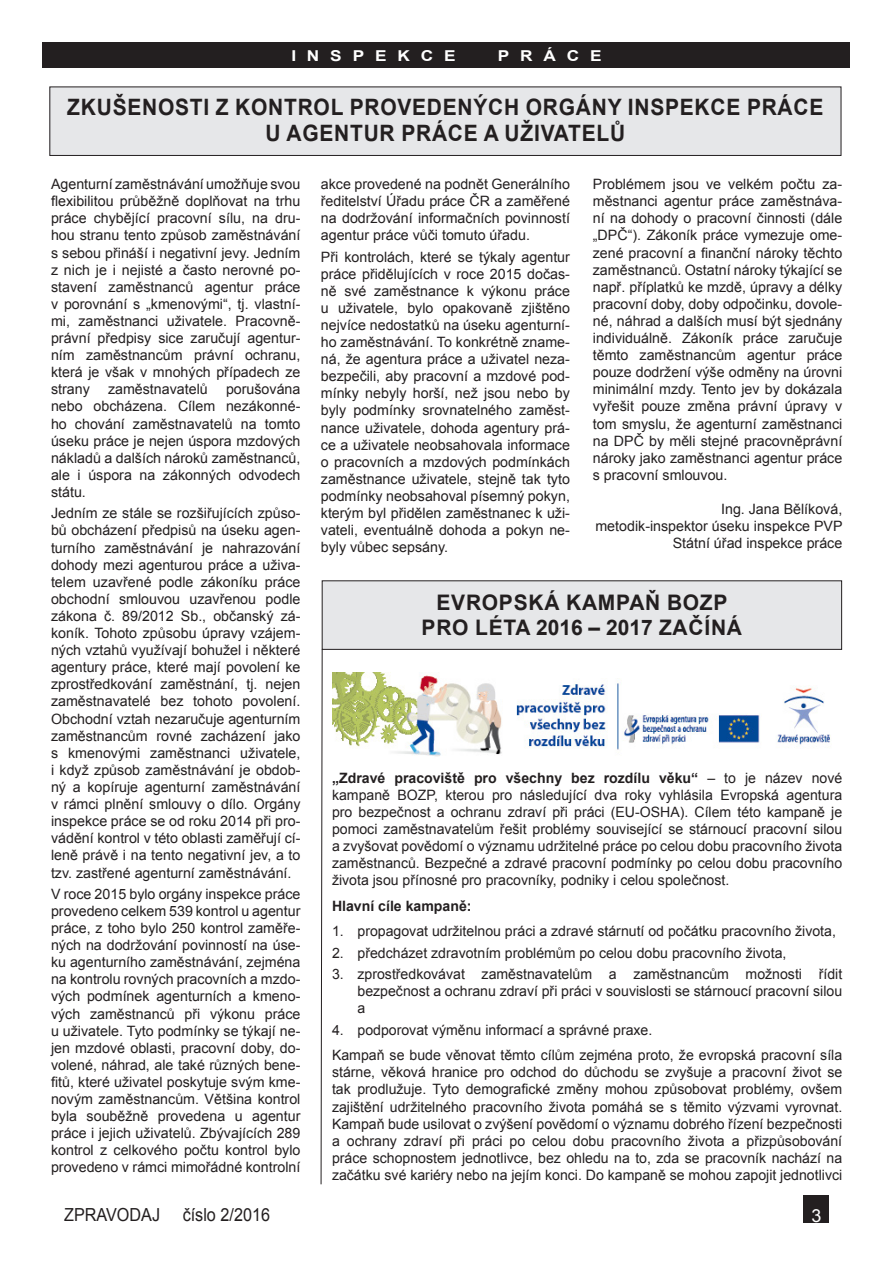
<style>
.page{position:relative;width:893px;height:1263px;background:#fff}
.page>*{position:absolute;margin:0;border:0;box-sizing:border-box;transform-origin:0 0}
.t1{font:700 22.5px "Arial";letter-spacing:.035em;color:#231f20;scale:.93 1}
.t2{font:700 21.45px "Arial";letter-spacing:.035em;color:#231f20}
.t3{font:18px "Arial";color:#231f20;scale:.9 1}
.t4{font:18px "Arial";color:#fff}
.t5{font:700 15px "Arial";letter-spacing:.63em;color:#fff;scale:1.15 1}
.t6{font:14.25px/17.1px "Arial";color:#231f20;text-align:justify}
.t7{font:700 14.25px "Arial";color:#231f20}
.s1{font-weight:700}
</style>
<div class="page">
<div style="left:43px;top:43px;width:807px;height:25px;background:#231f20"></div>
<div style="left:804px;top:1195px;width:25px;height:27px;background:#231f20"></div>
<div style="left:50px;top:87px;width:791px;height:68px;background:#e6e7e9"></div>
<div style="left:50px;top:87px;width:791px;height:69px;border:1px solid #231f20"></div>
<div style="left:322px;top:581px;width:520px;height:68px;background:#e6e7e9"></div>
<svg style="left:321px;top:649px;width:2px;height:536px"></svg>
<img style="left:332px;top:672px;width:499px;height:85px">
<p class="t5" style="left:291px;top:45px;width:144px">INSPEKCE</p>
<p class="t5" style="left:498px;top:45px;width:92px">PRÁCE</p>
<p class="t1" style="left:67px;top:91px;width:814px">ZKUŠENOSTI Z KONTROL PROVEDENÝCH ORGÁNY INSPEKCE PRÁCE</p>
<p class="t1" style="left:266px;top:118px;width:388px">U AGENTUR PRÁCE A UŽIVATELŮ</p>
<p class="t6" style="left:51px;top:175px;width:251px">Agenturní zaměstnávání umožňuje svou flexibilitou průběžně doplňovat na trhu práce chybějící pracovní sílu, na dru&shy;hou stranu tento způsob zaměstnávání s sebou přináší i negativní jevy. Jedním z nich je i nejisté a často nerovné po&shy;stavení zaměstnanců agentur práce v porovnání s „kmenovými“, tj. vlastní&shy;mi, zaměstnanci uživatele. Pracovně&shy;právní předpisy sice zaručují agentur&shy;ním zaměstnancům právní ochranu, která je však v mnohých případech ze strany</p>
<p class="t6" style="left:108px;top:381px;width:101px">zaměstnavatelů</p>
<p class="t6" style="left:51px;top:381px;width:251px;text-indent:175px">porušována nebo obcházena. Cílem nezákonné&shy;ho chování zaměstnavatelů na tomto úseku práce je nejen úspora mzdových nákladů a dalších nároků zaměstnanců, ale i úspora na zákonných odvodech státu.</p>
<p class="t6" style="left:51px;top:505px;width:251px">Jedním ze stále se rozšiřujících způso&shy;bů obcházení předpisů na úseku agen&shy;turního zaměstnávání je nahrazování dohody mezi agenturou práce a uživa&shy;telem uzavřené podle zákoníku práce obchodní smlouvou uzavřenou podle zákona č. 89/2012 Sb., občanský zá&shy;koník. Tohoto způsobu úpravy vzájem&shy;ných vztahů využívají bohužel i některé agentury práce, které mají povolení ke zprostředkování zaměstnání, tj. nejen zaměstnavatelé bez tohoto povolení.<br>Obchodní vztah nezaručuje agenturním zaměstnancům rovné zacházení jako s kmenovými zaměstnanci uživatele, i když způsob zaměstnávání je obdob&shy;ný a kopíruje agenturní zaměstnávání v rámci plnění smlouvy o dílo. Orgány inspekce práce se od roku 2014 při pro&shy;vádění kontrol v této oblasti zaměřují cí&shy;leně právě i na tento negativní jev, a to tzv. zastřené agenturní zaměstnávání.</p>
<p class="t6" style="left:51px;top:885px;width:251px">V roce 2015 bylo orgány inspekce práce provedeno celkem 539 kontrol u agentur práce, z toho bylo 250 kontrol zaměře&shy;ných na dodržování povinností na úse&shy;ku agenturního zaměstnávání, zejména na kontrolu rovných pracovních a mzdo&shy;vých podmínek agenturních a kmeno&shy;vých zaměstnanců při výkonu práce u uživatele. Tyto podmínky se týkají ne&shy;jen mzdové oblasti, pracovní doby, do&shy;volené, náhrad, ale také různých bene&shy;fitů, které uživatel poskytuje svým kme&shy;novým zaměstnancům. Většina kontrol byla souběžně provedena u agentur práce i jejich uživatelů. Zbývajících 289 kontrol z celkového počtu kontrol bylo provedeno v rámci mimořádné kontrolní</p>
<p class="t6" style="left:321px;top:175px;width:251px">akce provedené na podnět Generálního ředitelství Úřadu práce ČR a zaměřené na dodržování informačních povinností agentur práce vůči tomuto úřadu.</p>
<p class="t6" style="left:321px;top:248px;width:251px">Při kontrolách, které se týkaly agentur práce přidělujících v roce 2015 dočas&shy;ně své zaměstnance k výkonu práce u uživatele, bylo opakovaně zjištěno nejvíce nedostatků na úseku agenturní&shy;ho zaměstnávání. To konkrétně zname&shy;ná, že agentura práce a uživatel neza&shy;bezpečili, aby pracovní a mzdové pod&shy;mínky nebyly horší, než jsou nebo by byly podmínky srovnatelného zaměst&shy;nance uživatele, dohoda agentury prá&shy;ce a uživatele neobsahovala informace o pracovních a mzdových podmínkách zaměstnance uživatele, stejně tak tyto podmínky neobsahoval písemný pokyn, kterým byl přidělen zaměstnanec k uži&shy;vateli, eventuálně dohoda a pokyn ne&shy;byly vůbec sepsány.</p>
<p class="t6" style="left:593px;top:175px;width:251px">Problémem jsou ve velkém počtu za&shy;městnanci agentur práce zaměstnáva&shy;ní na dohody o pracovní činnosti (dále „DPČ“). Zákoník práce vymezuje ome&shy;zené pracovní a finanční nároky těchto zaměstnanců. Ostatní nároky týkající se např. příplatků ke mzdě, úpravy a délky pracovní doby, doby odpočinku, dovole&shy;né, náhrad a dalších musí být sjednány individuálně. Zákoník práce zaručuje těmto zaměstnancům agentur práce pouze dodržení výše odměny na úrovni minimální mzdy. Tento jev by dokázala vyřešit pouze změna právní úpravy v tom smyslu, že agenturní zaměstnanci na DPČ by měli stejné pracovněprávní nároky jako zaměstnanci agentur práce s pracovní smlouvou.</p>
<p class="t6" style="left:595px;top:500px;width:249px;text-align:right">Ing. Jana Bělíková,<br>metodik-inspektor úseku inspekce PVP</p>
<p class="t6" style="left:673px;top:534px;width:171px">Státní úřad inspekce práce</p>
<p class="t2" style="left:436px;top:587px;width:292px">EVROPSKÁ KAMPAŇ BOZP</p>
<p class="t2" style="left:422px;top:612px;width:322px">PRO LÉTA 2016 – 2017 ZAČÍNÁ</p>
<p class="t6" style="left:332px;top:769px;width:512px"><span class="s1">„Zdravé pracoviště pro všechny bez rozdílu věku“</span> – to je název nové kampaně BOZP, kterou pro následující dva roky vyhlásila Evropská agentura pro bezpečnost a ochranu zdraví při práci (EU-OSHA). Cílem této kampaně je pomoci zaměstnavatelům řešit problémy související se stárnoucí pracovní silou a zvyšovat povědomí o významu udržitelné práce po celou dobu pracovního života zaměstnanců. Bezpečné a zdravé pracovní podmínky po celou dobu pracovního života jsou přínosné pro pracovníky, podniky i celou společnost.</p>
<p class="t7" style="left:332px;top:896px;width:141px">Hlavní cíle kampaně:</p>
<p class="t6" style="left:332px;top:923px;width:505px">1. propagovat udržitelnou práci a zdravé stárnutí od počátku pracovního života,</p>
<p class="t6" style="left:332px;top:944px;width:456px">2. předcházet zdravotním problémům po celou dobu pracovního života,</p>
<p class="t6" style="left:358px;top:965px;width:486px;text-indent:-26px">3. zprostředkovávat zaměstnavatelům a zaměstnancům možnosti řídit bezpečnost a ochranu zdraví při práci v souvislosti se stárnoucí pracovní silou a</p>
<p class="t6" style="left:332px;top:1021px;width:322px">4. podporovat výměnu informací a správné praxe.</p>
<p class="t6" style="left:332px;top:1046px;width:512px">Kampaň se bude věnovat těmto cílům zejména proto, že evropská pracovní síla stárne, věková hranice pro odchod do důchodu se zvyšuje a pracovní život se tak prodlužuje. Tyto demografické změny mohou způsobovat problémy, ovšem zajištění udržitelného pracovního života pomáhá se s těmito výzvami vyrovnat.<br>Kampaň bude usilovat o zvýšení povědomí o významu dobrého řízení bezpečnosti a ochrany zdraví při práci po celou dobu pracovního života a přizpůsobování práce schopnostem jednotlivce, bez ohledu na to, zda se pracovník nachází na začátku své kariéry nebo na jejím konci. Do kampaně se mohou zapojit jednotlivci</p>
<p class="t3" style="left:64px;top:1202px;width:108px">ZPRAVODAJ</p>
<p class="t3" style="left:183px;top:1202px;width:99px">číslo 2/2016</p>
<p class="t4" style="left:811px;top:1203px;width:12px">3</p>
</div>
